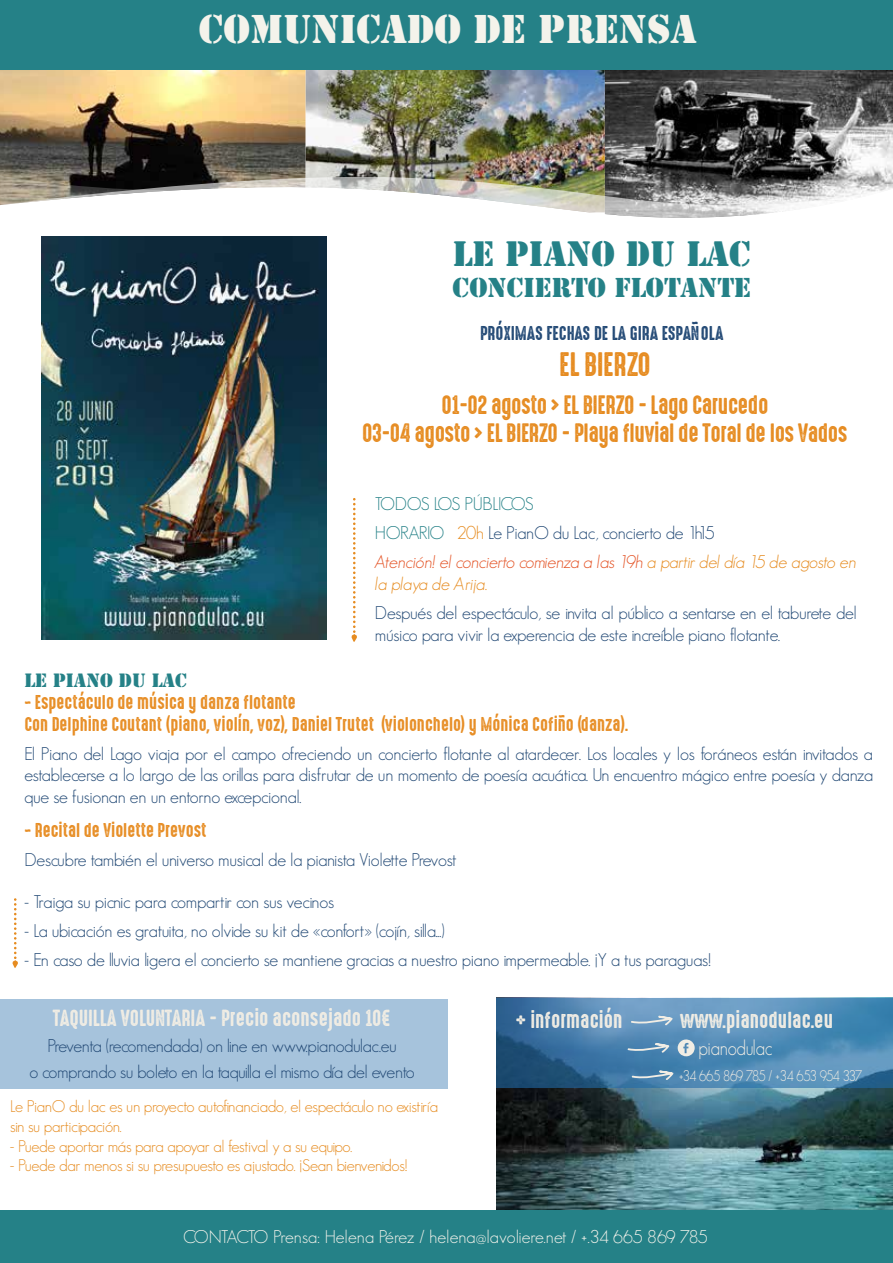
<style>
.page{position:relative;width:893px;height:1263px;background:#fff}
.page>*{position:absolute;margin:0;border:0;box-sizing:border-box;transform-origin:0 0}
.t1{font:37.5px "Stencil Std";color:#f4f3eb}
.t2{font:33px "Stencil Std";color:#258187}
.t3{font:30.6px "High Voltage Rough";letter-spacing:-.015em;color:#e68c22}
.t4{font:25.5px "Stencil Std";color:#258187}
.t5{font:24px/28.2px "High Voltage Rough";letter-spacing:-.02em;color:#e68c22;text-align:center}
.t6{font:21px "High Voltage Rough";color:#f1ede4}
.t7{font:300 21px "Geosans";letter-spacing:-.02em;color:#f1ede4;scale:.88 1}
.t8{font:300 18px/21.6px "Geosans";letter-spacing:-.02em;color:#224975;text-align:center}
.t9{font:18px/21.6px "High Voltage Rough";color:#e78d24}
.t10{font:italic 300 18px/29.1px "Geosans";letter-spacing:-.02em;color:#e45325}
.t11{font:300 18px "Geosans";color:#f4f3eb}
.t12{font:18px "High Voltage Rough";color:#224975}
.t13{font:italic 300 18px "Geosans";letter-spacing:-.02em;color:#e68c21}
.t14{font:18px "Stencil Std";color:#258187}
.t15{font:300 16.5px/19.8px "Geosans";letter-spacing:-.02em;color:#e68c21}
.t16{font:300 15px "Geosans";letter-spacing:-.06em;color:#f1ede4;scale:.88 1}
.s1{font-style:normal;color:#258187}
.s2{font-style:normal;color:#e68c21}
.s3{font-style:normal;color:#224975}
.s4{color:#e68c21}
</style>
<div class="page">
<img style="left:305px;top:69px;width:300px;height:107px">
<img style="left:0;top:69px;width:305px;height:107px">
<img style="left:605px;top:69px;width:288px;height:107px">
<svg style="left:0;top:176px;width:893px;height:42px"></svg>
<img style="left:497px;top:1088px;width:396px;height:122px">
<div style="left:0;top:0;width:893px;height:69px;background:#258187"></div>
<div style="left:0;top:999px;width:447px;height:90px;background:#a6c3dc"></div>
<svg style="left:496px;top:998px;width:397px;height:90px;background:#4a82ad"></svg>
<img style="left:42px;top:236px;width:285px;height:403px">
<svg style="left:630px;top:1016px;width:43px;height:10px"></svg>
<svg style="left:678px;top:1039px;width:17px;height:17px"></svg>
<svg style="left:351px;top:498px;width:6px;height:144px"></svg>
<svg style="left:12px;top:898px;width:6px;height:70px"></svg>
<svg style="left:627px;top:1043px;width:42px;height:10px"></svg>
<svg style="left:631px;top:1070px;width:42px;height:10px"></svg>
<div style="left:0;top:1210px;width:893px;height:53px;background:#258187"></div>
<h1 class="t1" style="left:199px;top:5px;width:499px">COMUNICADO DE PRENSA</h1>
<h2 class="t2" style="left:453px;top:232px;width:299px">LE PIANO DU LAC</h2>
<h3 class="t4" style="left:453px;top:271px;width:300px">CONCIERTO FLOTANTE</h3>
<p class="t12" style="left:480px;top:323px;width:245px">PRÓXIMAS FECHAS DE LA GIRA ESPAÑOLA</p>
<h3 class="t3" style="left:559px;top:348px;width:93px">EL BIERZO</h3>
<h3 class="t5" style="left:362px;top:391px;width:487px">01-02 agosto &gt; EL BIERZO - Lago Carucedo<br>03-04 agosto &gt; EL BIERZO - Playa fluvial de Toral de los Vados</h3>
<p class="t10" style="left:375px;top:489px;width:483px"><span class="s1">TODOS LOS PÚBLICOS<br>HORARIO</span> <span class="s2">20h</span> <span class="s3">Le PianO du Lac, concierto de 1h15<br></span>Atención! el concierto comienza a las 19h <span class="s4">a partir del día 15 de agosto en</span></p>
<p class="t13" style="left:375px;top:574px;width:114px">la playa de Arija.</p>
<p class="t8" style="left:375px;top:602px;width:484px;text-align:left">Después del espectáculo, se invita al público a sentarse en el taburete del músico para vivir la experencia de este increíble piano flotante.</p>
<p class="t14" style="left:24px;top:669px;width:164px">LE PIANO DU LAC</p>
<p class="t9" style="left:24px;top:692px;width:606px">~ Espectáculo de música y danza flotante<br>Con Delphine Coutant (piano, violín, voz), Daniel Trutet (violonchelo) y Mónica Cofiño (danza).</p>
<p class="t8" style="left:24px;top:743px;width:850px;text-align:justify">El Piano del Lago viaja por el campo ofreciendo un concierto flotante al atardecer. Los locales y los foráneos están invitados a establecerse a lo largo de las orilas para disfrutar de un momento de poesía acuática. Un encuentro mágico entre poesía y danza que se fusionan en un entorno excepcional.</p>
<p class="t9" style="left:24px;top:819px;width:184px">~ Recital de Violette Prevost</p>
<p class="t8" style="left:24px;top:849px;width:434px">Descubre también el universo musical de la pianista Violette Prevost</p>
<p class="t8" style="left:24px;top:891px;width:311px">- Traiga su picnic para compartir con sus vecinos</p>
<p class="t8" style="left:24px;top:920px;width:422px">- La ubicación es gratuita, no olvide su kit de «confort» (cojín, sila .)</p>
<p class="t8" style="left:25px;top:949px;width:688px">- En caso de luvia ligera el concierto se mantiene gracias a nuestro piano impermeable. ¡Y a tus paraguas!</p>
<p class="t6" style="left:515px;top:1009px;width:109px">+ información</p>
<p class="t6" style="left:680px;top:1009px;width:155px">www.pianodulac.eu</p>
<p class="t7" style="left:698px;top:1036px;width:86px">pianodulac</p>
<p class="t16" style="left:679px;top:1067px;width:210px">+34 665 869 785 / +34 653 954 337</p>
<p class="t6" style="left:53px;top:1006px;width:339px">TAQUILLA VOLUNTARIA - Precio aconsejado 10€</p>
<p class="t8" style="left:29px;top:1033px;width:387px;line-height:26.1px">Preventa (recomendada) on line en www.pianodulac.eu<br>o comprando su boleto en la taquila el mismo día del evento</p>
<p class="t15" style="left:10px;top:1096px;width:429px">Le PianO du lac es un proyecto autofinanciado, el espectáculo no existiría sin su participación.</p>
<p class="t15" style="left:10px;top:1136px;width:344px">- Puede aportar más para apoyar al festival y a su equipo.</p>
<p class="t15" style="left:10px;top:1156px;width:399px">- Puede dar menos si su presupuesto es ajustado. ¡Sean bienvenidos!</p>
<p class="t11" style="left:183px;top:1227px;width:526px">CONTACTO Prensa: Helena Pérez / helena@lavoliere.net / +.34 665 869 785</p>
</div>
